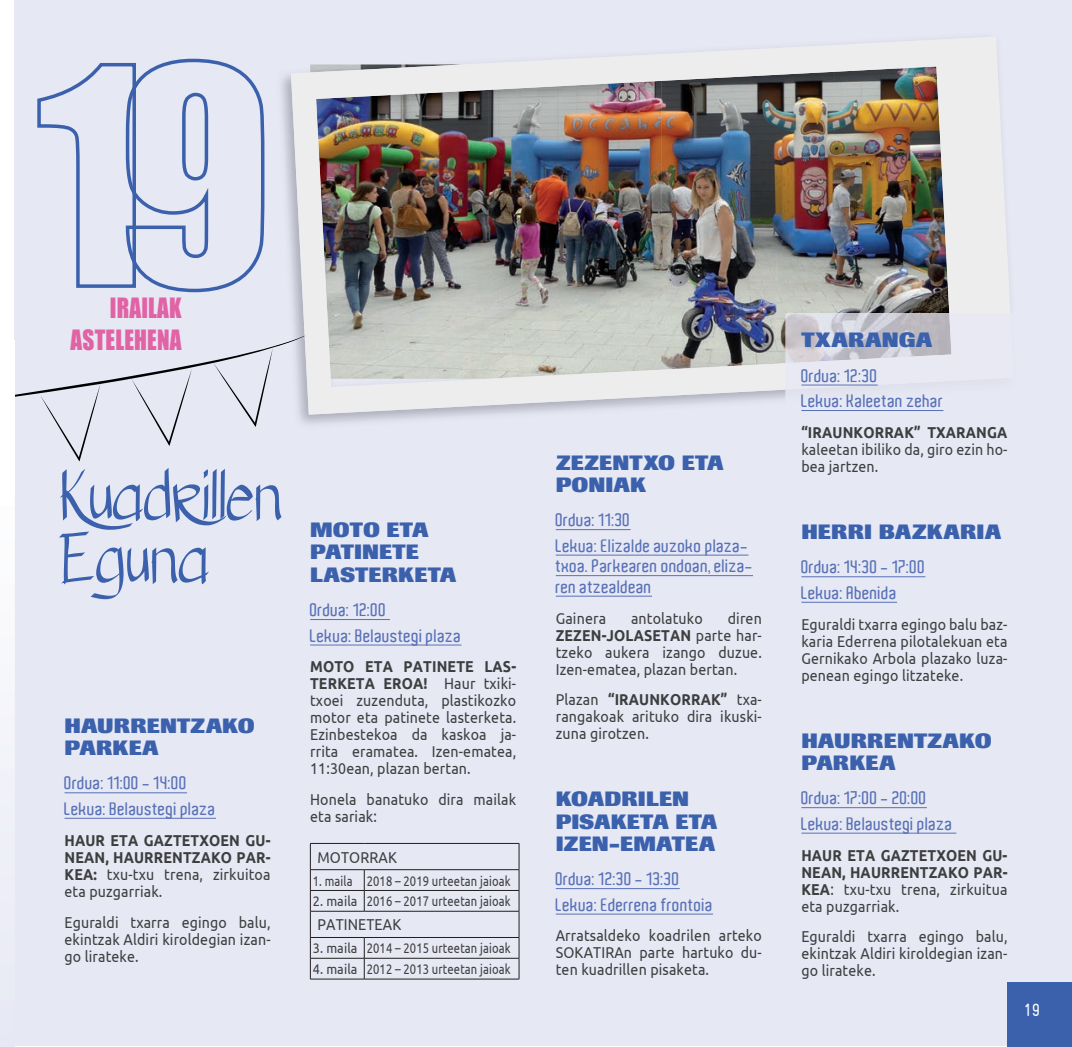
<style>
.page{position:relative;width:1072px;height:1047px;background:#fff}
.page>*{position:absolute;margin:0;border:0;box-sizing:border-box;transform-origin:0 0}
.t1{font:63px/63px "Austie Bost Matamata";color:#3b61ad;scale:1.08 1}
.t2{font:25.72px/32.2px "Impact";letter-spacing:.01em;color:#e163a5;text-align:right;scale:.9 1}
.t3{font:800 20.47px/22.2px "Imago";letter-spacing:.005em;color:#3b61ad;scale:1.1 1}
.t4{font:600 17.5px/25.6px "Aldoelis";letter-spacing:.01em;color:#5871b7}
.t5{font:condensed 17.5px "Gravur";color:#fff}
.t6{font:15.75px/17px "Ubuntu";letter-spacing:.01em;color:#3e3e3f;text-align:justify;scale:.9 1}
.t7{font:700 15.75px/17px "Ubuntu";letter-spacing:.01em;color:#3e3e3f;text-align:justify;scale:.9 1}
.t8{font:14px "Ubuntu";letter-spacing:.01em;color:#3e3e3f;scale:.9 1}
.t9{font:14px "Ubuntu";letter-spacing:.01em;color:#3e3e3f;scale:.8 1}
.s1{font-weight:400}
.s2{font-weight:700}
</style>
<div class="page">
<div style="left:15px;top:1px;width:1056px;height:1045px;background:#e6e8f4"></div>
<div style="left:0;top:665px;width:15px;height:382px;background:#eef0f7"></div>
<svg style="left:14px;top:332px;width:262px;height:129px"></svg>
<img style="left:276px;top:341px;width:15px;height:5px">
<img style="left:291px;top:64px;width:659px;height:351px">
<div style="left:1007px;top:982px;width:64px;height:65px;background:#3b61ad"></div>
<hr style="left:310px;top:619px;width:80px;height:1px;background:#5871b7">
<hr style="left:310px;top:645px;width:151px;height:1px;background:#5871b7">
<hr style="left:310px;top:843px;width:54px;height:1px;background:#231f20">
<hr style="left:364px;top:843px;width:155px;height:1px;background:#231f20">
<hr style="left:310px;top:869px;width:54px;height:1px;background:#231f20">
<hr style="left:364px;top:869px;width:155px;height:1px;background:#231f20">
<hr style="left:310px;top:890px;width:54px;height:1px;background:#231f20">
<hr style="left:364px;top:890px;width:155px;height:1px;background:#231f20">
<svg style="left:364px;top:870px;width:1px;height:41px"></svg>
<hr style="left:310px;top:911px;width:54px;height:1px;background:#231f20">
<hr style="left:364px;top:911px;width:155px;height:1px;background:#231f20">
<hr style="left:310px;top:937px;width:54px;height:1px;background:#231f20">
<hr style="left:364px;top:937px;width:155px;height:1px;background:#231f20">
<hr style="left:310px;top:958px;width:54px;height:1px;background:#231f20">
<svg style="left:310px;top:843px;width:1px;height:135px"></svg>
<hr style="left:364px;top:958px;width:155px;height:1px;background:#231f20">
<svg style="left:364px;top:937px;width:1px;height:41px"></svg>
<svg style="left:519px;top:843px;width:1px;height:136px"></svg>
<hr style="left:310px;top:978px;width:54px;height:1px;background:#231f20">
<hr style="left:364px;top:978px;width:155px;height:1px;background:#231f20">
<hr style="left:556px;top:529px;width:74px;height:1px;background:#5871b7">
<hr style="left:556px;top:555px;width:192px;height:1px;background:#5871b7">
<hr style="left:556px;top:575px;width:197px;height:1px;background:#5871b7">
<hr style="left:556px;top:596px;width:96px;height:1px;background:#5871b7">
<hr style="left:556px;top:888px;width:124px;height:1px;background:#5871b7">
<hr style="left:556px;top:914px;width:157px;height:1px;background:#5871b7">
<hr style="left:64px;top:792px;width:123px;height:1px;background:#5871b7">
<hr style="left:64px;top:818px;width:152px;height:1px;background:#5871b7">
<svg style="left:37px;top:58px;width:228px;height:235px"></svg>
<div style="left:0;top:340px;width:15px;height:154px;background:#fff"></div>
<img style="left:785px;top:390px;width:165px;height:25px">
<svg style="left:785px;top:313px;width:167px;height:77px"></svg>
<hr style="left:801px;top:385px;width:76px;height:1px;background:#5871b7">
<hr style="left:801px;top:410px;width:142px;height:1px;background:#5871b7">
<hr style="left:801px;top:576px;width:124px;height:1px;background:#5871b7">
<hr style="left:801px;top:602px;width:96px;height:1px;background:#5871b7">
<hr style="left:801px;top:807px;width:125px;height:1px;background:#5871b7">
<hr style="left:801px;top:833px;width:155px;height:1px;background:#5871b7">
<h2 class="t2" style="left:71px;top:291px;width:125px">IRAILAK<br>ASTELEHENA</h2>
<h1 class="t1" style="left:59px;top:471px;width:208px">Kuadrillen<br>Eguna</h1>
<p class="t3" style="left:64px;top:714px;width:174px">HAURRENTZAKO<br>PARKEA</p>
<p class="t4" style="left:64px;top:772px;width:153px">Ordua: 11:00 -- 14:00<br>Lekua: Belaustegi plaza</p>
<p class="t7" style="left:64px;top:831px;width:230px">HAUR ETA GAZTETXOEN GU-NEAN, HAURRENTZAKO PAR-KEA: <span class="s1">txu-txu trena, zirkuitoa eta puzgarriak.</span></p>
<p class="t6" style="left:64px;top:913px;width:230px">Eguraldi txarra egingo balu, ekintzak Aldiri kiroldegian izan&shy;go lirateke.</p>
<p class="t3" style="left:310px;top:519px;width:134px">MOTO ETA<br>PATINETE<br>LASTERKETA</p>
<p class="t4" style="left:310px;top:599px;width:153px">Ordua: 12:00<br>Lekua: Belaustegi plaza</p>
<p class="t6" style="left:310px;top:658px;width:230px"><span class="s2">MOTO ETA PATINETE LAS-TERKETA EROA!</span> Haur txiki&shy;txoei zuzenduta, plastikozko motor eta patinete lasterketa.<br>Ezinbestekoa da kaskoa ja&shy;rrita eramatea. Izen-ematea, 11:30ean, plazan bertan.</p>
<p class="t6" style="left:310px;top:791px;width:230px">Honela banatuko dira mailak eta sariak:</p>
<p class="t6" style="left:317px;top:848px;width:90px">MOTORRAK</p>
<p class="t9" style="left:313px;top:872px;width:249px">1. maila 2018 N 2019 urteetan jaioak</p>
<p class="t8" style="left:313px;top:893px;width:221px">2. maila 2016 N 2017 urteetan jaioak</p>
<p class="t6" style="left:317px;top:916px;width:95px">PATINETEAK</p>
<p class="t8" style="left:313px;top:940px;width:221px">3. maila 2014 N 2015 urteetan jaioak</p>
<p class="t8" style="left:313px;top:961px;width:221px">4. maila 2012 N 2013 urteetan jaioak</p>
<p class="t3" style="left:556px;top:451px;width:154px">ZEZENTXO ETA<br>PONIAK</p>
<p class="t4" style="left:556px;top:509px;width:194px">Ordua: 11:30<br>Lekua: Elizalde auzoko plaza--</p>
<p class="t4" style="left:556px;top:557px;width:199px;line-height:20.5px">txoa. Parkearen ondoan, eliza-- ren atzealdean</p>
<p class="t6" style="left:556px;top:609px;width:57px">Gainera</p>
<p class="t6" style="left:631px;top:609px;width:81px">antolatuko</p>
<p class="t6" style="left:556px;top:609px;width:230px;text-indent:172px">diren <span class="s2">ZEZEN-JOLASETAN</span> parte har&shy;tzeko aukera izango duzue.<br>Izen-ematea, plazan bertan.</p>
<p class="t6" style="left:556px;top:691px;width:230px">Plazan <span class="s2">)IRAUNKORRAK.</span> txa&shy;rangakoak arituko dira ikuski&shy;zuna girotzen.</p>
<p class="t3" style="left:556px;top:788px;width:148px">KOADRILEN<br>PISAKETA ETA<br>IZEN-EMATEA</p>
<p class="t4" style="left:556px;top:868px;width:159px">Ordua: 12:30 -- 13:30<br>Lekua: Ederrena frontoia</p>
<p class="t6" style="left:556px;top:927px;width:230px">Arratsaldeko koadrilen arteko SOKATIRAn parte hartuko du&shy;ten kuadrillen pisaketa.</p>
<p class="t3" style="left:801px;top:329px;width:120px">TXARANGA</p>
<p class="t4" style="left:801px;top:364px;width:143px">Ordua: 12:30<br>Lekua: Kaleetan zehar</p>
<p class="t7" style="left:801px;top:423px;width:230px">)IRAUNKORRAK. TXARANGA</p>
<p class="t6" style="left:801px;top:440px;width:230px">kaleetan ibiliko da, giro ezin ho&shy;bea jartzen.</p>
<p class="t3" style="left:801px;top:521px;width:183px">HERRI BAZKARIA</p>
<p class="t4" style="left:801px;top:556px;width:126px">Ordua: 14:30 -- 17:00<br>Lekua: Abenida</p>
<p class="t6" style="left:801px;top:615px;width:230px">Eguraldi txarra egingo balu baz&shy;karia Ederrena pilotalekuan eta Gernikako Arbola plazako luza&shy;penean egingo litzateke.</p>
<p class="t3" style="left:801px;top:729px;width:174px">HAURRENTZAKO<br>PARKEA</p>
<p class="t4" style="left:801px;top:787px;width:153px">Ordua: 17:00 -- 20:00<br>Lekua: Belaustegi plaza</p>
<p class="t7" style="left:801px;top:846px;width:230px">HAUR ETA GAZTETXOEN GU-NEAN, HAURRENTZAKO PAR-KEA<span class="s1">: txu-txu trena, zirkuitua eta puzgarriak.</span></p>
<p class="t6" style="left:801px;top:928px;width:230px">Eguraldi txarra egingo balu, ekintzak Aldiri kiroldegian izan&shy;go lirateke.</p>
<p class="t5" style="left:1023px;top:1000px;width:18px">19</p>
</div>
